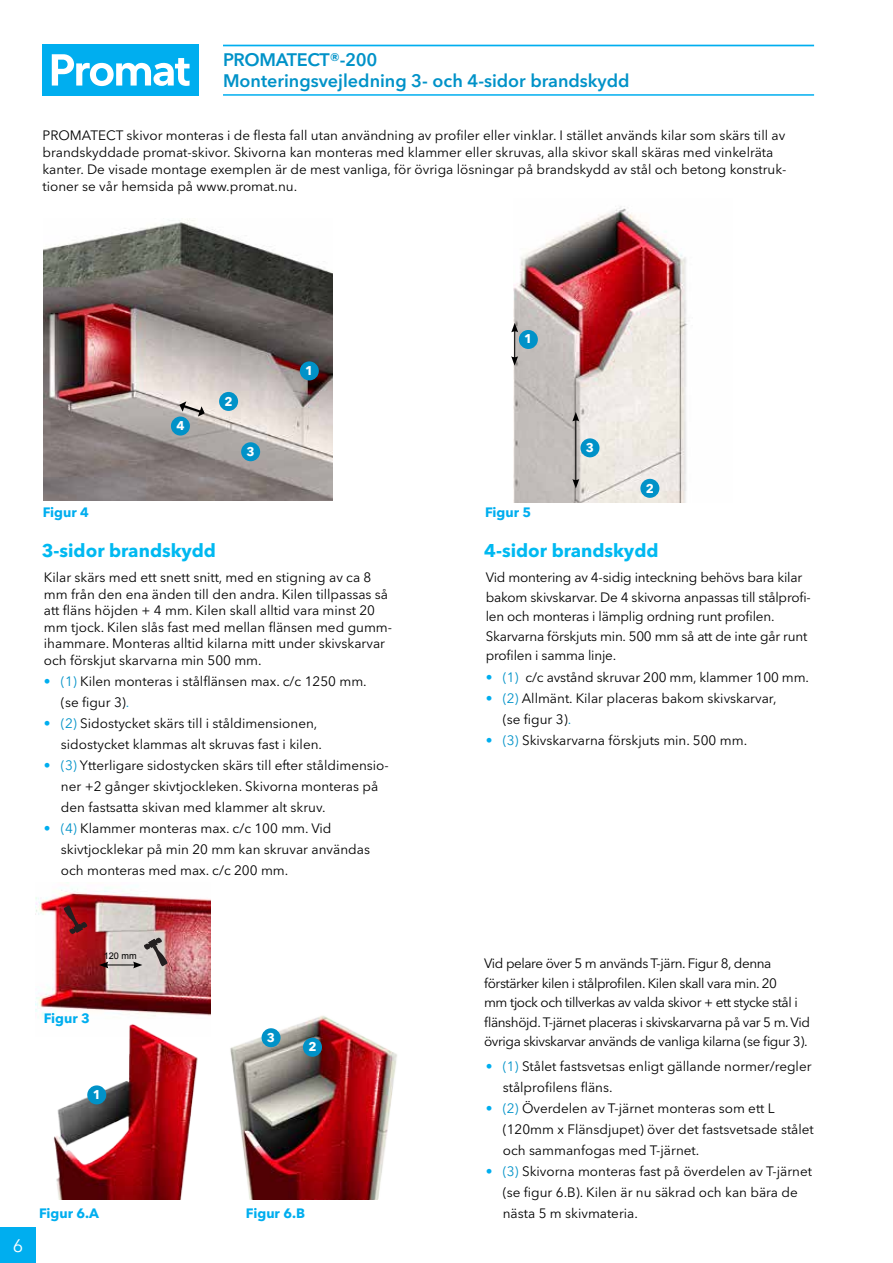
<style>
.page{position:relative;width:893px;height:1263px;background:#fff}
.page>*{position:absolute;margin:0;border:0;box-sizing:border-box;transform-origin:0 0}
.t1{font:700 18.3px "Avenir Next W1 G";color:#00b9f1}
.t2{font:600 18px/21.3px "Avenir Next W1 G";color:#0092c8}
.t3{font:18px "Avenir Next W1 G";color:#fff}
.t4{font:13.5px/21px "Avenir Next W1 G";color:#000}
.t5{font:13.5px/19.5px "Avenir Next W1 G";letter-spacing:-.03em;color:#000}
.t6{font:700 13.5px "Avenir Next W1 G";color:#00aeef}
.t7{font:700 12.6px "Avenir Next W1 G";color:#fff}
.t8{font:9.15px "Arial";color:#000}
.s1{color:#00aeef}
.s2{color:#0092c8}
</style>
<div class="page">
<div style="left:43px;top:45px;width:156px;height:51px;background:#00aeef"></div>
<svg style="left:52px;top:54px;width:138px;height:32px"></svg>
<div style="left:0;top:1227px;width:36px;height:36px;background:#00aeef"></div>
<hr style="left:223px;top:45px;width:591px;height:1px;background:#00aeef">
<hr style="left:223px;top:94px;width:591px;height:2px;background:#00aeef">
<img style="left:44px;top:219px;width:288px;height:282px">
<svg style="left:178px;top:401px;width:28px;height:16px"></svg>
<div style="left:300px;top:361px;width:19px;height:19px;background:#0092c8;border-radius:50%"></div>
<div style="left:241px;top:442px;width:19px;height:19px;background:#0092c8;border-radius:50%"></div>
<div style="left:219px;top:392px;width:19px;height:19px;background:#0092c8;border-radius:50%"></div>
<div style="left:171px;top:417px;width:19px;height:19px;background:#0092c8;border-radius:50%"></div>
<img style="left:513px;top:206px;width:175px;height:296px">
<svg style="left:511px;top:323px;width:7px;height:43px"></svg>
<hr style="left:575px;top:419px;width:1px;height:62px;background:#000">
<svg style="left:572px;top:412px;width:7px;height:9px"></svg>
<svg style="left:572px;top:479px;width:7px;height:9px"></svg>
<div style="left:519px;top:330px;width:19px;height:19px;background:#0092c8;border-radius:50%"></div>
<div style="left:580px;top:438px;width:19px;height:19px;background:#0092c8;border-radius:50%"></div>
<div style="left:640px;top:479px;width:19px;height:19px;background:#0092c8;border-radius:50%"></div>
<img style="left:36px;top:882px;width:175px;height:132px">
<svg style="left:99px;top:937px;width:69px;height:31px;background:#b8a4a2"></svg>
<svg style="left:63px;top:905px;width:25px;height:29px"></svg>
<img style="left:230px;top:1015px;width:167px;height:184px">
<img style="left:38px;top:1014px;width:173px;height:185px">
<div style="left:303px;top:1038px;width:19px;height:19px;background:#0092c8;border-radius:50%"></div>
<div style="left:87px;top:1085px;width:19px;height:19px;background:#0092c8;border-radius:50%"></div>
<div style="left:262px;top:1028px;width:19px;height:19px;background:#0092c8;border-radius:50%"></div>
<h2 class="t2" style="left:223px;top:49px;width:408px">PROMATECT®-200<br>Monteringsvejledning 3- och 4-sidor brandskydd</h2>
<p class="t4" style="left:43px;top:127px;width:745px;line-height:17px">PROMATECT skivor monteras i de flesta fall utan användning av profiler eller vinklar. I stället används kilar som skärs till av brandskyddade promat-skivor. Skivorna kan monteras med klammer eller skruvas, alla skivor skall skäras med vinkelräta kanter. De visade montage exemplen är de mest vanliga, för övriga lösningar på brandskydd av stål och betong konstruk&shy;tioner se vår hemsida på www.promat.nu.</p>
<p class="t6" style="left:43px;top:504px;width:48px">Figur 4</p>
<p class="t7" style="left:176px;top:418px;width:10px">4</p>
<p class="t7" style="left:224px;top:394px;width:10px">2</p>
<p class="t7" style="left:247px;top:444px;width:10px">3</p>
<p class="t7" style="left:305px;top:363px;width:10px">1</p>
<h1 class="t1" style="left:42px;top:539px;width:176px">3-sidor brandskydd</h1>
<p class="t4" style="left:44px;top:569px;width:350px;line-height:16.5px">Kilar skärs med ett snett snitt, med en stigning av ca 8 mm från den ena änden till den andra. Kilen tillpassas så att fläns höjden + 4 mm. Kilen skall alltid vara minst 20 mm tjock. Kilen slås fast med mellan flänsen med gumm&shy;ihammare. Monteras alltid kilarna mitt under skivskarvar och förskjut skarvarna min 500 mm.</p>
<p class="t4" style="left:61px;top:671px;width:307px;text-indent:-17px"><span class="s1">•</span> <span class="s2">(1)</span> Kilen monteras i stålflänsen max. c/c 1250 mm. (se figur 3)<span class="s2">.</span></p>
<p class="t4" style="left:61px;top:713px;width:263px;text-indent:-17px"><span class="s1">•</span> <span class="s2">(2)</span> Sidostycket skärs till i ståldimensionen, sidostycket klammas alt skruvas fast i kilen.</p>
<p class="t4" style="left:61px;top:755px;width:329px;text-indent:-17px"><span class="s1">•</span> <span class="s2">(3)</span> Ytterligare sidostycken skärs till efter ståldimensio&shy;ner +2 gånger skivtjockleken. Skivorna monteras på den fastsatta skivan med klammer alt skruv.</p>
<p class="t4" style="left:61px;top:818px;width:311px;text-indent:-17px"><span class="s1">•</span> <span class="s2">(4)</span> Klammer monteras max. c/c 100 mm. Vid skivtjocklekar på min 20 mm kan skruvar användas och monteras med max. c/c 200 mm.</p>
<p class="t8" style="left:104px;top:950px;width:34px">120 mm</p>
<p class="t6" style="left:44px;top:1010px;width:48px">Figur 3</p>
<p class="t7" style="left:93px;top:1086px;width:10px">1</p>
<p class="t7" style="left:267px;top:1029px;width:10px">3</p>
<p class="t7" style="left:308px;top:1039px;width:10px">2</p>
<h2 class="t3" style="left:13px;top:1235px;width:12px">6</h2>
<p class="t6" style="left:39px;top:1205px;width:62px">Figur 6.A</p>
<p class="t6" style="left:246px;top:1205px;width:61px">Figur 6.B</p>
<p class="t7" style="left:524px;top:331px;width:10px">1</p>
<p class="t6" style="left:485px;top:504px;width:48px">Figur 5</p>
<p class="t7" style="left:586px;top:440px;width:10px">3</p>
<p class="t7" style="left:646px;top:481px;width:10px">2</p>
<h1 class="t1" style="left:484px;top:539px;width:176px">4-sidor brandskydd</h1>
<p class="t4" style="left:486px;top:568px;width:327px;line-height:19.5px">Vid montering av 4-sidig inteckning behövs bara kilar bakom skivskarvar. De 4 skivorna anpassas till stålprofi&shy;len och monteras i lämplig ordning runt profilen.<br>Skarvarna förskjuts min. 500 mm så att de inte går runt profilen i samma linje.</p>
<p class="t4" style="left:486px;top:667px;width:325px"><span class="s1">•</span> <span class="s2">(1)</span> c/c avstånd skruvar 200 mm, klammer 100 mm.</p>
<p class="t4" style="left:503px;top:688px;width:275px;text-indent:-17px"><span class="s1">•</span> <span class="s2">(2)</span> Allmänt. Kilar placeras bakom skivskarvar, (se figur 3)<span class="s2">.</span></p>
<p class="t4" style="left:486px;top:730px;width:263px"><span class="s1">•</span> <span class="s2">(3)</span> Skivskarvarna förskjuts min. 500 mm.</p>
<p class="t5" style="left:484px;top:954px;width:327px">Vid pelare över 5 m används T-järn. Figur 8, denna förstärker kilen i stålprofilen. Kilen skall vara min. 20<br>mm tjock och tillverkas av valda skivor + ett stycke stål i flänshöjd. T-järnet placeras i skivskarvarna på var 5 m. Vid övriga skivskarvar används de vanliga kilarna (se figur 3).</p>
<p class="t4" style="left:503px;top:1056px;width:310px;text-indent:-17px"><span class="s1">•</span> <span class="s2">(1)</span> Stålet fastsvetsas enligt gällande normer/regler stålprofilens fläns.</p>
<p class="t4" style="left:503px;top:1098px;width:313px;text-indent:-17px"><span class="s1">•</span> <span class="s2">(2)</span> Överdelen av T-järnet monteras som ett L (120mm x Flänsdjupet) över det fastsvetsade stålet och sammanfogas med T-järnet.</p>
<p class="t4" style="left:503px;top:1161px;width:311px;text-indent:-17px"><span class="s1">•</span> <span class="s2">(3)</span> Skivorna monteras fast på överdelen av T-järnet (se figur 6.B). Kilen är nu säkrad och kan bära de nästa 5 m skivmateria.</p>
</div>
